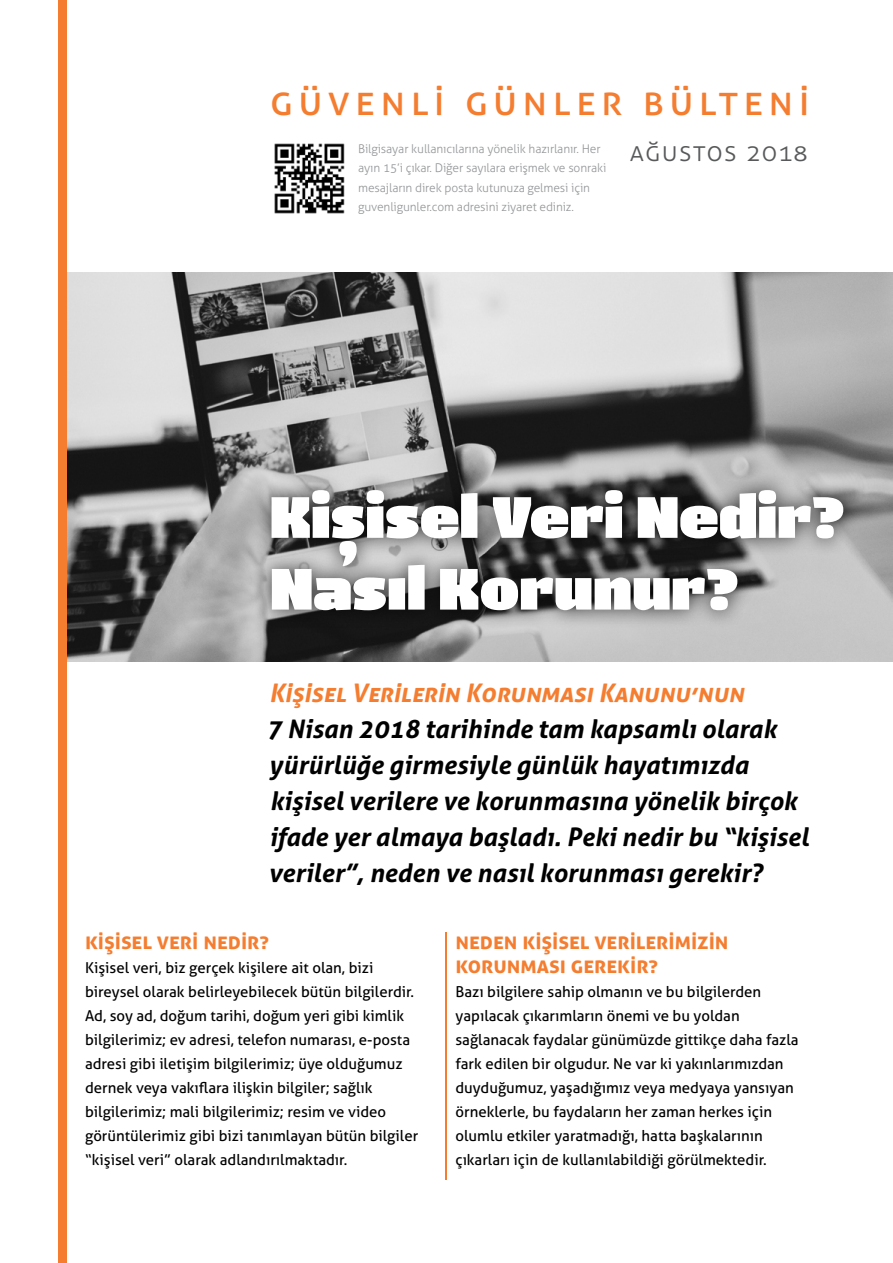
<style>
.page{position:relative;width:893px;height:1263px;background:#fff}
.page>*{position:absolute;margin:0;border:0;box-sizing:border-box;transform-origin:0 0}
.t1{font:63px/71.7px "Book Cover";color:#fff}
.t2{font:40.5px "Aller";color:#f47d30}
.t3{font:300 27px "Aller";letter-spacing:.05em;color:#58595b}
.t4{font:italic 700 25.5px/36px "Aller";color:#000}
.t5{font:italic 700 25.5px "Aller";letter-spacing:.025em;color:#f47d30}
.t6{font:700 22.5px/24px "Aller";color:#f47d30}
.t7{font:15px/24px "Aller";color:#000}
.t8{font:300 12px/19.5px "Aller";letter-spacing:-.01em;color:#939598}
</style>
<div class="page">
<img style="left:67px;top:272px;width:826px;height:389px">
<div style="left:253px;top:472px;width:608px;height:157px;background:#000;opacity:.75"></div>
<img style="left:274px;top:143px;width:71px;height:71px">
<div style="left:59px;top:0;width:8px;height:1263px;background:#f47d30"></div>
<hr style="left:445px;top:932px;width:1px;height:247px;background:#f47d30">
<h2 class="t2" style="left:270px;top:76px;width:541px">GÜVENLİ GÜNLER BÜLTENİ</h2>
<p class="t8" style="left:358px;top:139px;width:250px">Bilgisayar kullanıcılarına yönelik hazırlanır. Her ayın 15’i çıkar. Diğer sayılara erişmek ve sonraki mesajların direk posta kutunuza gelmesi için guvenligunler.com adresini ziyaret ediniz.</p>
<h3 class="t3" style="left:630px;top:135px;width:179px">ağustos 2018</h3>
<h1 class="t1" style="left:270px;top:482px;width:576px">Kişisel Veri Nedir?<br>Nasıl Korunur?</h1>
<h3 class="t5" style="left:269px;top:677px;width:476px">Kişisel Verilerin Korunması Kanunu’nun</h3>
<h3 class="t4" style="left:267px;top:710px;width:544px">7 Nisan 2018 tarihinde tam kapsamlı olarak yürürlüğe girmesiyle günlük hayatımızda kişisel verilere ve korunmasına yönelik birçok ifade yer almaya başladı. Peki nedir bu “kişisel veriler”, neden ve nasıl korunması gerekir?</h3>
<h3 class="t6" style="left:85px;top:929px;width:186px">Kişisel Veri Nedir?</h3>
<p class="t7" style="left:85px;top:956px;width:335px">Kişisel veri, biz gerçek kişilere ait olan, bizi bireysel olarak belirleyebilecek bütün bilgilerdir.<br>Ad, soy ad, doğum tarihi, doğum yeri gibi kimlik bilgilerimiz; ev adresi, telefon numarası, e-posta adresi gibi iletişim bilgilerimiz; üye olduğumuz dernek veya vakıflara ilişkin bilgiler; sağlık bilgilerimiz; mali bilgilerimiz; resim ve video görüntülerimiz gibi bizi tanımlayan bütün bilgiler “kişisel veri” olarak adlandırılmaktadır.</p>
<h3 class="t6" style="left:455px;top:929px;width:272px">Neden Kişisel Verilerimizin<br>Korunması Gerekir?</h3>
<p class="t7" style="left:455px;top:980px;width:345px">Bazı bilgilere sahip olmanın ve bu bilgilerden yapılacak çıkarımların önemi ve bu yoldan sağlanacak faydalar günümüzde gittikçe daha fazla fark edilen bir olgudur. Ne var ki yakınlarımızdan duyduğumuz, yaşadığımız veya medyaya yansıyan örneklerle, bu faydaların her zaman herkes için olumlu etkiler yaratmadığı, hatta başkalarının çıkarları için de kullanılabildiği görülmektedir.</p>
</div>
